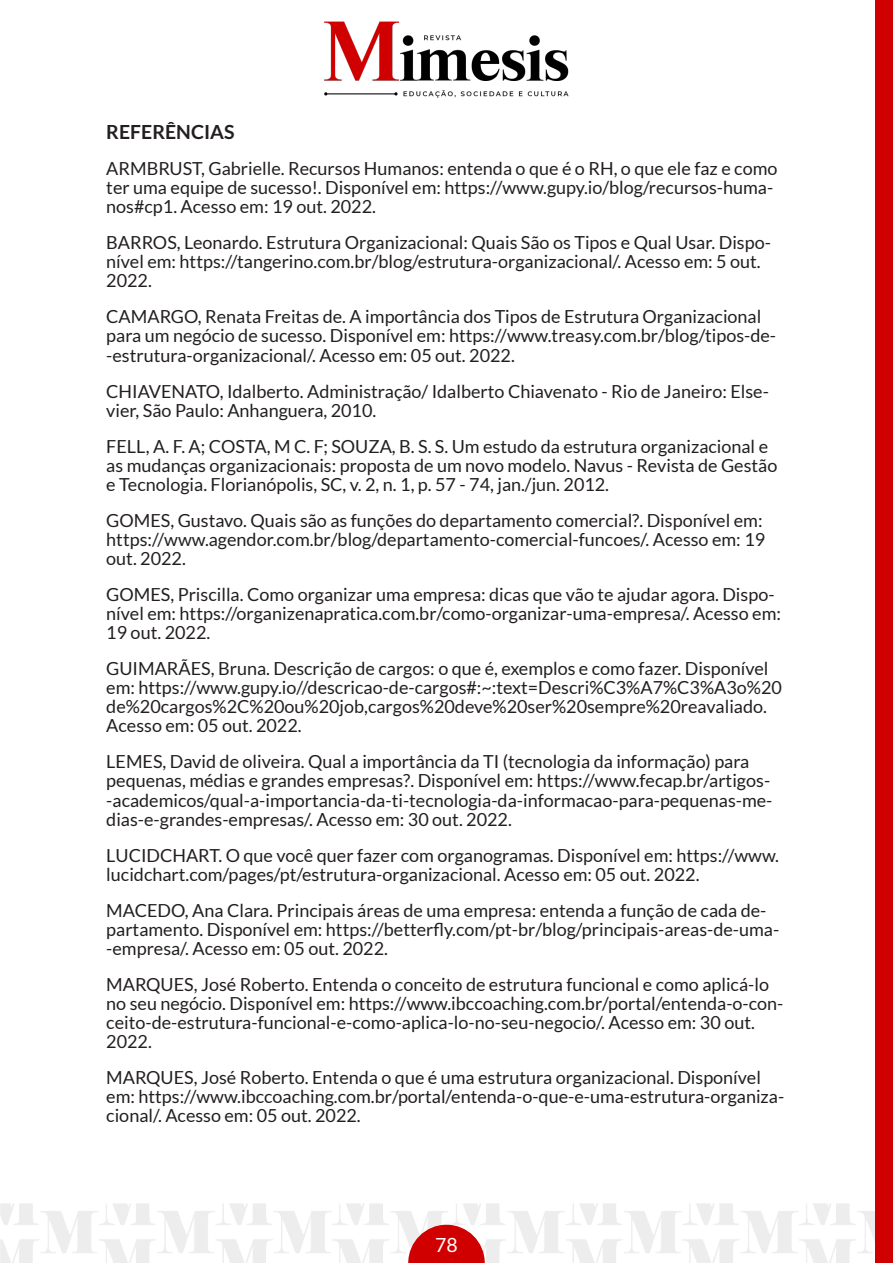
<style>
.page{position:relative;width:893px;height:1263px;background:#fff}
.page>*{position:absolute;margin:0;border:0;box-sizing:border-box;transform-origin:0 0}
.TÍTULO{font:700 19.5px "Lato";color:#231f20}
.t1{font:19.5px "Lato";color:#fff}
.REFERÊNCIAS{font:18px/19px "Lato";color:#231f20}
</style>
<div class="page">
<img style="left:0;top:1203px;width:876px;height:60px">
<svg style="left:408px;top:1225px;width:77px;height:38px"></svg>
<div style="left:876px;top:0;width:17px;height:1263px;background:#d10000"></div>
<img style="left:324px;top:21px;width:245px;height:77px">
<p class="TÍTULO" style="left:106px;top:121px;width:130px">REFERÊNCIAS</p>
<p class="REFERÊNCIAS" style="left:106px;top:159px;width:673px">ARMBRUST, Gabrielle. Recursos Humanos: entenda o que é o RH, o que ele faz e como ter uma equipe de sucesso!. Disponível em: https://www.gupy.io/blog/recursos-huma&shy;nos#cp1. Acesso em: 19 out. 2022.</p>
<p class="REFERÊNCIAS" style="left:106px;top:233px;width:666px">BARROS, Leonardo. Estrutura Organizacional: Quais São os Tipos e Qual Usar. Dispo&shy;nível em: https://tangerino.com.br/blog/estrutura-organizacional/. Acesso em: 5 out.<br>2022.</p>
<p class="REFERÊNCIAS" style="left:106px;top:307px;width:671px">CAMARGO, Renata Freitas de. A importância dos Tipos de Estrutura Organizacional para um negócio de sucesso. Disponível em: https://www.treasy.com.br/blog/tipos-de--estrutura-organizacional/. Acesso em: 05 out. 2022.</p>
<p class="REFERÊNCIAS" style="left:106px;top:381px;width:664px">CHIAVENATO, Idalberto. Administração/ Idalberto Chiavenato - Rio de Janeiro: Else&shy;vier, São Paulo: Anhanguera, 2010.</p>
<p class="REFERÊNCIAS" style="left:106px;top:436px;width:673px">FELL, A. F. A; COSTA, M C. F; SOUZA, B. S. S. Um estudo da estrutura organizacional e as mudanças organizacionais: proposta de um novo modelo. Navus - Revista de Gestão e Tecnologia. Florianópolis, SC, v. 2, n. 1, p. 57 - 74, jan./jun. 2012.</p>
<p class="REFERÊNCIAS" style="left:106px;top:511px;width:660px">GOMES, Gustavo. Quais são as funções do departamento comercial?. Disponível em: https://www.agendor.com.br/blog/departamento-comercial-funcoes/. Acesso em: 19 out. 2022.</p>
<p class="REFERÊNCIAS" style="left:106px;top:585px;width:676px">GOMES, Priscilla. Como organizar uma empresa: dicas que vão te ajudar agora. Dispo&shy;nível em: https://organizenapratica.com.br/como-organizar-uma-empresa/. Acesso em:<br>19 out. 2022.</p>
<p class="REFERÊNCIAS" style="left:106px;top:659px;width:677px">GUIMARÃES, Bruna. Descrição de cargos: o que é, exemplos e como fazer. Disponível em: https://www.gupy.io//descricao-de-cargos#:~:text=Descri%C3%A7%C3%A3o%20 de%20cargos%2C%20ou%20job,cargos%20deve%20ser%20sempre%20reavaliado.<br>Acesso em: 05 out. 2022.</p>
<p class="REFERÊNCIAS" style="left:106px;top:752px;width:668px">LEMES, David de oliveira. Qual a importância da TI (tecnologia da informação) para pequenas, médias e grandes empresas?. Disponível em: https://www.fecap.br/artigos--academicos/qual-a-importancia-da-ti-tecnologia-da-informacao-para-pequenas-me&shy;dias-e-grandes-empresas/. Acesso em: 30 out. 2022.</p>
<p class="REFERÊNCIAS" style="left:106px;top:845px;width:674px">LUCIDCHART. O que você quer fazer com organogramas. Disponível em: https://www. lucidchart.com/pages/pt/estrutura-organizacional. Acesso em: 05 out. 2022.</p>
<p class="REFERÊNCIAS" style="left:106px;top:900px;width:674px">MACEDO, Ana Clara. Principais áreas de uma empresa: entenda a função de cada de&shy;partamento. Disponível em: https://betterfly.com/pt-br/blog/principais-areas-de-uma--empresa/. Acesso em: 05 out. 2022.</p>
<p class="REFERÊNCIAS" style="left:106px;top:975px;width:679px">MARQUES, José Roberto. Entenda o conceito de estrutura funcional e como aplicá-lo no seu negócio. Disponível em: https://www.ibccoaching.com.br/portal/entenda-o-con&shy;ceito-de-estrutura-funcional-e-como-aplica-lo-no-seu-negocio/. Acesso em: 30 out.<br>2022.</p>
<p class="REFERÊNCIAS" style="left:106px;top:1068px;width:679px">MARQUES, José Roberto. Entenda o que é uma estrutura organizacional. Disponível em: https://www.ibccoaching.com.br/portal/entenda-o-que-e-uma-estrutura-organiza&shy;cional/. Acesso em: 05 out. 2022.</p>
<p class="t1" style="left:435px;top:1234px;width:24px">78</p>
</div>
